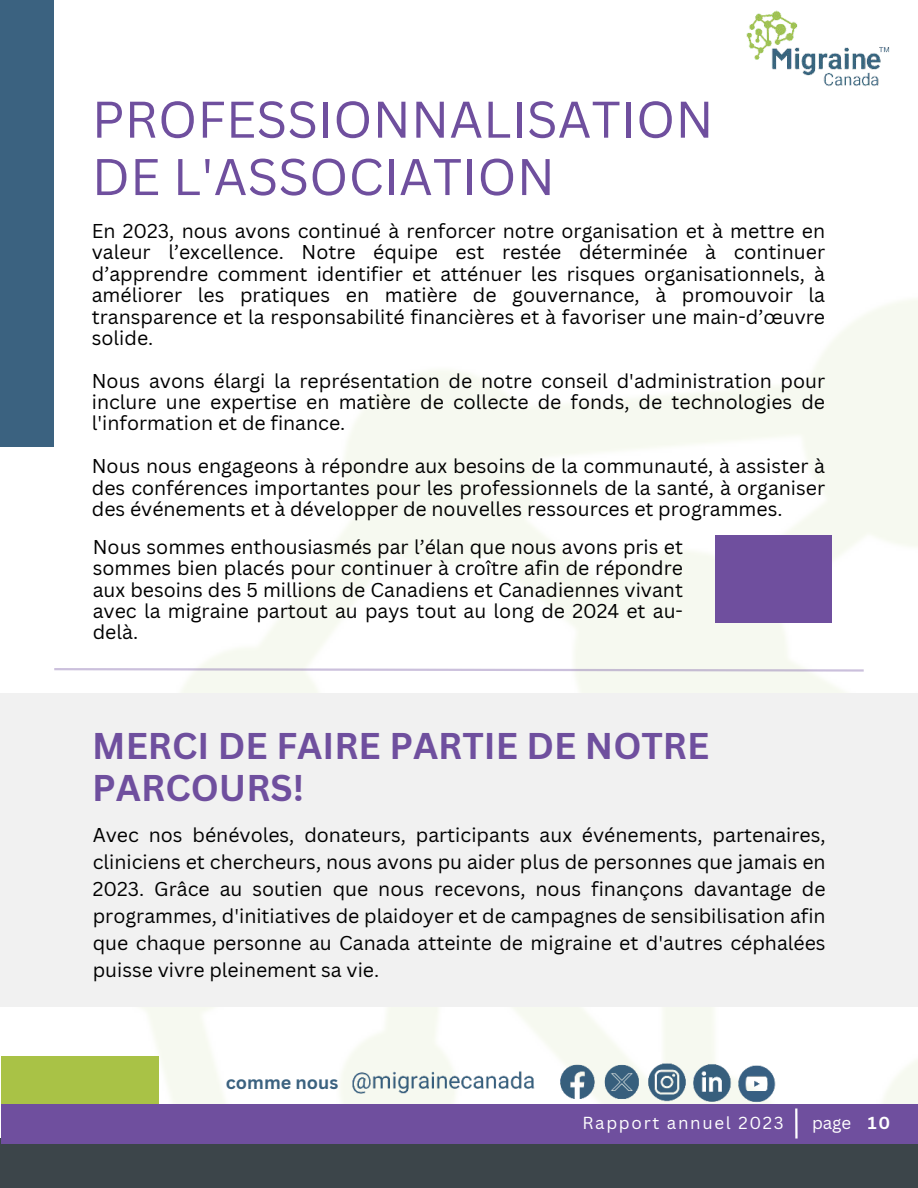
<style>
.page{position:relative;width:918px;height:1188px;background:#fff}
.page>*{position:absolute;margin:0;border:0;box-sizing:border-box;transform-origin:0 0}
.t1{font:50.4px/57.3px "Canva Sans";color:#6f4f9e}
.t2{font:700 36.3px/41.7px "Canva Sans";color:#6f4f9e}
.t3{font:19.5px/21.3px "Canva Sans";color:#000;text-align:justify}
.t4{font:700 18px "Canva Sans";color:#3b6280}
.t5{font:16.95px "Canva Sans";letter-spacing:.1em;color:#fff}
.s1{font-weight:700}
</style>
<div class="page">
<img style="left:141px;top:299px;width:777px;height:805px">
<div style="left:0;top:693px;width:918px;height:314px;background:#f1f1f1"></div>
<div style="left:715px;top:536px;width:117px;height:87px;background:#6f4f9e"></div>
<div style="left:1px;top:1056px;width:158px;height:132px;background:#a9c246"></div>
<div style="left:0;top:1139px;width:918px;height:49px;background:#3c454a"></div>
<div style="left:1px;top:1104px;width:917px;height:39px;background:#6f4f9e"></div>
<div style="left:0;top:0;width:54px;height:446px;background:#3b6280"></div>
<img style="left:346px;top:1061px;width:434px;height:43px">
<svg style="left:54px;top:668px;width:811px;height:4px"></svg>
<hr style="left:795px;top:1109px;width:3px;height:30px;background:#fff">
<img style="left:746px;top:11px;width:144px;height:75px">
<h1 class="t1" style="left:92px;top:91px;width:623px">PROFESSIONNALISATION<br>DE L'ASSOCIATION</h1>
<p class="t3" style="left:92px;top:220px;width:735px">En 2023, nous avons continué à renforcer notre organisation et à mettre en valeur l’excellence. Notre équipe est restée déterminée à continuer d’apprendre comment identifier et atténuer les risques organisationnels, à améliorer les pratiques en matière de gouvernance, à promouvoir la transparence et la responsabilité financières et à favoriser une main-d’œuvre solide.</p>
<p class="t3" style="left:92px;top:370px;width:735px">Nous avons élargi la représentation de notre conseil d'administration pour inclure une expertise en matière de collecte de fonds, de technologies de l'information et de finance.</p>
<p class="t3" style="left:92px;top:456px;width:735px">Nous nous engageons à répondre aux besoins de la communauté, à assister à des conférences importantes pour les professionnels de la santé, à organiser des événements et à développer de nouvelles ressources et programmes.</p>
<p class="t3" style="left:93px;top:536px;width:592px">Nous sommes enthousiasmés par l’élan que nous avons pris et sommes bien placés pour continuer à croître afin de répondre aux besoins des 5 millions de Canadiens et Canadiennes vivant avec la migraine partout au pays tout au long de 2024 et au&shy;delà.</p>
<h2 class="t2" style="left:92px;top:725px;width:619px">MERCI DE FAIRE PARTIE DE NOTRE<br>PARCOURS!</h2>
<p class="t3" style="left:93px;top:822px;width:734px;line-height:27px">Avec nos bénévoles, donateurs, participants aux événements, partenaires, cliniciens et chercheurs, nous avons pu aider plus de personnes que jamais en 2023. Grâce au soutien que nous recevons, nous finançons davantage de programmes, d'initiatives de plaidoyer et de campagnes de sensibilisation afin que chaque personne au Canada atteinte de migraine et d'autres céphalées puisse vivre pleinement sa vie.</p>
<p class="t4" style="left:226px;top:1072px;width:114px">comme nous</p>
<p class="t5" style="left:582px;top:1112px;width:203px">Rapport annuel 2023</p>
<p class="t5" style="left:812px;top:1112px;width:80px">page <span class="s1">10</span></p>
</div>
